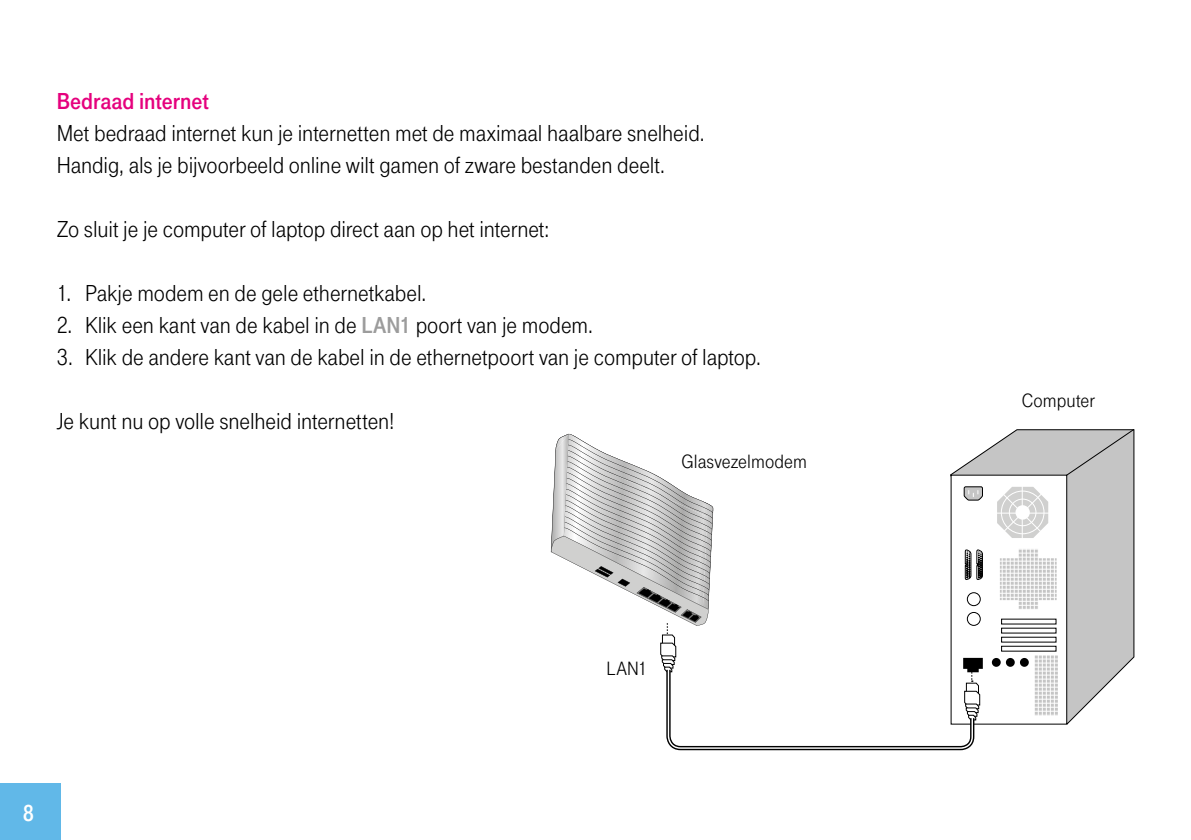
<style>
.page{position:relative;width:1191px;height:840px;background:#fff}
.page>*{position:absolute;margin:0;border:0;box-sizing:border-box;transform-origin:0 0}
.t1{font:24px/32px "Tele Grotesk Norm";letter-spacing:-.005em;color:#000}
.t2{font:24px "Tele Grotesk Fett";color:#e5007d}
.t3{font:24px "Tele Grotesk Fett";color:#fff}
.t4{font:20px "Tele Grotesk Norm";letter-spacing:.005em;color:#000}
.s1{font-family:"Tele Grotesk Fett";color:#9c9c9c}
</style>
<div class="page">
<div style="left:0;top:782px;width:60px;height:57px;background:#61b8e8"></div>
<svg style="left:983px;top:429px;width:151px;height:295px;background:#c9c9c9"></svg>
<div style="left:951px;top:475px;width:115px;height:248px;background:#fff"></div>
<div style="left:951px;top:474px;width:116px;height:250px;border:1px solid #000"></div>
<svg style="left:1065px;top:429px;width:69px;height:47px;background:#bababa"></svg>
<svg style="left:1000px;top:549px;width:56px;height:59px"></svg>
<hr style="left:1001px;top:544px;width:1px;height:69px;background:#fff">
<hr style="left:1005px;top:544px;width:1px;height:69px;background:#fff">
<hr style="left:1010px;top:544px;width:1px;height:69px;background:#fff">
<hr style="left:1014px;top:544px;width:1px;height:69px;background:#fff">
<hr style="left:1018px;top:544px;width:1px;height:69px;background:#fff">
<hr style="left:1022px;top:544px;width:1px;height:69px;background:#fff">
<hr style="left:1026px;top:544px;width:1px;height:69px;background:#fff">
<hr style="left:1030px;top:544px;width:1px;height:69px;background:#fff">
<hr style="left:1034px;top:544px;width:1px;height:69px;background:#fff">
<hr style="left:1038px;top:544px;width:1px;height:69px;background:#fff">
<hr style="left:1042px;top:544px;width:1px;height:69px;background:#fff">
<hr style="left:1046px;top:544px;width:1px;height:69px;background:#fff">
<hr style="left:1050px;top:544px;width:1px;height:69px;background:#fff">
<hr style="left:1054px;top:544px;width:1px;height:69px;background:#fff">
<hr style="left:993px;top:604px;width:70px;height:1px;background:#fff">
<hr style="left:993px;top:600px;width:70px;height:1px;background:#fff">
<hr style="left:993px;top:596px;width:70px;height:1px;background:#fff">
<hr style="left:993px;top:592px;width:70px;height:1px;background:#fff">
<hr style="left:993px;top:588px;width:70px;height:1px;background:#fff">
<hr style="left:993px;top:584px;width:70px;height:1px;background:#fff">
<hr style="left:993px;top:580px;width:70px;height:1px;background:#fff">
<hr style="left:993px;top:576px;width:70px;height:1px;background:#fff">
<hr style="left:993px;top:572px;width:70px;height:1px;background:#fff">
<hr style="left:993px;top:568px;width:70px;height:1px;background:#fff">
<hr style="left:993px;top:564px;width:70px;height:1px;background:#fff">
<hr style="left:993px;top:560px;width:70px;height:1px;background:#fff">
<hr style="left:993px;top:556px;width:70px;height:1px;background:#fff">
<hr style="left:993px;top:552px;width:70px;height:1px;background:#fff">
<svg style="left:1035px;top:655px;width:22px;height:59px"></svg>
<hr style="left:1038px;top:650px;width:1px;height:69px;background:#fff">
<hr style="left:1042px;top:650px;width:1px;height:69px;background:#fff">
<hr style="left:1046px;top:650px;width:1px;height:69px;background:#fff">
<hr style="left:1050px;top:650px;width:1px;height:69px;background:#fff">
<hr style="left:1054px;top:650px;width:1px;height:69px;background:#fff">
<hr style="left:993px;top:710px;width:70px;height:1px;background:#fff">
<hr style="left:993px;top:706px;width:70px;height:1px;background:#fff">
<hr style="left:993px;top:702px;width:70px;height:1px;background:#fff">
<hr style="left:993px;top:698px;width:70px;height:1px;background:#fff">
<hr style="left:993px;top:694px;width:70px;height:1px;background:#fff">
<hr style="left:993px;top:690px;width:70px;height:1px;background:#fff">
<hr style="left:993px;top:686px;width:70px;height:1px;background:#fff">
<hr style="left:993px;top:682px;width:70px;height:1px;background:#fff">
<hr style="left:993px;top:678px;width:70px;height:1px;background:#fff">
<hr style="left:993px;top:674px;width:70px;height:1px;background:#fff">
<hr style="left:993px;top:670px;width:70px;height:1px;background:#fff">
<hr style="left:993px;top:666px;width:70px;height:1px;background:#fff">
<hr style="left:993px;top:662px;width:70px;height:1px;background:#fff">
<hr style="left:993px;top:658px;width:70px;height:1px;background:#fff">
<svg style="left:997px;top:487px;width:51px;height:50px"></svg>
<svg style="left:991px;top:657px;width:9px;height:9px"></svg>
<div style="left:1006px;top:657px;width:8px;height:9px;background:#000;border-radius:50%"></div>
<div style="left:1020px;top:657px;width:8px;height:9px;background:#000;border-radius:50%"></div>
<svg style="left:551px;top:433px;width:432px;height:317px"></svg>
<p class="t2" style="left:57px;top:87px;width:154px">Bedraad internet</p>
<p class="t1" style="left:57px;top:117px;width:649px">Met bedraad internet kun je internetten met de maximaal haalbare snelheid.<br>Handig, als je bijvoorbeeld online wilt gamen of zware bestanden deelt.</p>
<p class="t1" style="left:57px;top:213px;width:494px">Zo sluit je je computer of laptop direct aan op het internet:</p>
<p class="t1" style="left:57px;top:277px;width:371px">1. Pakje modem en de gele ethernetkabel.</p>
<p class="t1" style="left:57px;top:309px;width:537px">2. Klik een kant van de kabel in de <span class="s1">LAN1</span> poort van je modem.</p>
<p class="t1" style="left:57px;top:341px;width:705px">3. Klik de andere kant van de kabel in de ethernetpoort van je computer of laptop.</p>
<p class="t1" style="left:57px;top:405px;width:339px">Je kunt nu op volle snelheid internetten!</p>
<p class="t4" style="left:681px;top:450px;width:127px">Glasvezelmodem</p>
<p class="t3" style="left:23px;top:799px;width:13px">8</p>
<p class="t4" style="left:606px;top:657px;width:43px">LAN1</p>
<p class="t4" style="left:1021px;top:389px;width:75px">Computer</p>
</div>
